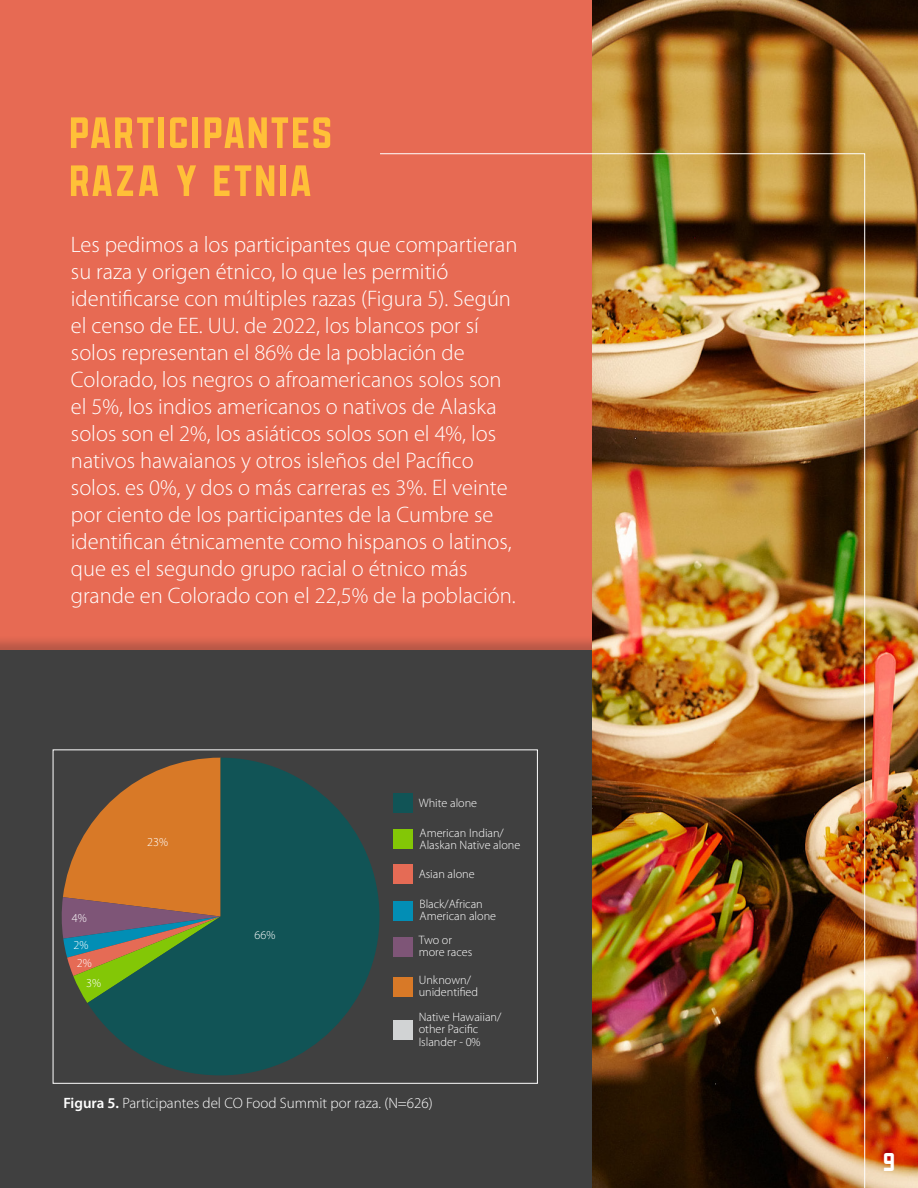
<style>
.page{position:relative;width:918px;height:1188px;background:#fff}
.page>*{position:absolute;margin:0;border:0;box-sizing:border-box;transform-origin:0 0}
.t1{font:51px/48px "Sanhurst Wide";letter-spacing:-.01em;color:#ffc038}
.t2{font:30px "Sanhurst Wide";color:#fff}
.t3{font:300 22.5px/27px "Myriad Pro";color:#fff}
.t4{font:300 15px "Myriad Pro";color:#fff}
.t5{font:300 12.15px/12.1px "Myriad Pro";color:#fff}
.s1{font-weight:600}
</style>
<div class="page">
<div style="left:0;top:0;width:918px;height:1176px;background:#e76a53"></div>
<div style="left:0;top:650px;width:918px;height:538px;background:#404040"></div>
<svg style="left:61px;top:830px;width:26px;height:172px"></svg>
<svg style="left:87px;top:758px;width:292px;height:317px;fill:#115456"></svg>
<img style="left:593px;top:0;width:325px;height:1188px">
<img style="left:379px;top:153px;width:486px;height:1035px">
<p class="t1" style="left:71px;top:108px;width:266px">PARTICIPANTES<br>RAZA Y ETNIA</p>
<p class="t3" style="left:71px;top:231px;width:448px">Les pedimos a los participantes que compartieran su raza y origen étnico, lo que les permitió identificarse con múltiples razas (Figura 5). Según el censo de EE. UU. de 2022, los blancos por sí solos representan el 86% de la población de Colorado, los negros o afroamericanos solos son el 5%, los indios americanos o nativos de Alaska solos son el 2%, los asiáticos solos son el 4%, los nativos hawaianos y otros isleños del Pacífico solos. es 0%, y dos o más carreras es 3%. El veinte por ciento de los participantes de la Cumbre se identifican étnicamente como hispanos o latinos, que es el segundo grupo racial o étnico más grande en Colorado con el 22,5% de la población.</p>
<p class="t5" style="left:72px;top:912px;width:16px">4%</p>
<p class="t5" style="left:73px;top:940px;width:16px">2%</p>
<p class="t5" style="left:77px;top:957px;width:16px">2%</p>
<p class="t5" style="left:86px;top:977px;width:16px">3%</p>
<p class="t5" style="left:147px;top:836px;width:22px">23%</p>
<p class="t5" style="left:254px;top:929px;width:22px">66%</p>
<p class="t5" style="left:419px;top:797px;width:60px">White alone</p>
<p class="t5" style="left:420px;top:827px;width:102px">American Indian/<br>Alaskan Native alone</p>
<p class="t5" style="left:419px;top:868px;width:58px">Asian alone</p>
<p class="t5" style="left:420px;top:898px;width:78px">Black/African<br>American alone</p>
<p class="t5" style="left:419px;top:934px;width:55px">Two or more races</p>
<p class="t5" style="left:419px;top:974px;width:61px">Unknown/ unidentified</p>
<p class="t5" style="left:419px;top:1011px;width:84px">Native Hawaiian/ other Pacific<br>Islander - 0%</p>
<p class="t4" style="left:63px;top:1095px;width:371px"><span class="s1">Figura 5.</span> Participantes del CO Food Summit por raza. (N=626)</p>
<p class="t2" style="left:884px;top:1146px;width:15px">9</p>
</div>
